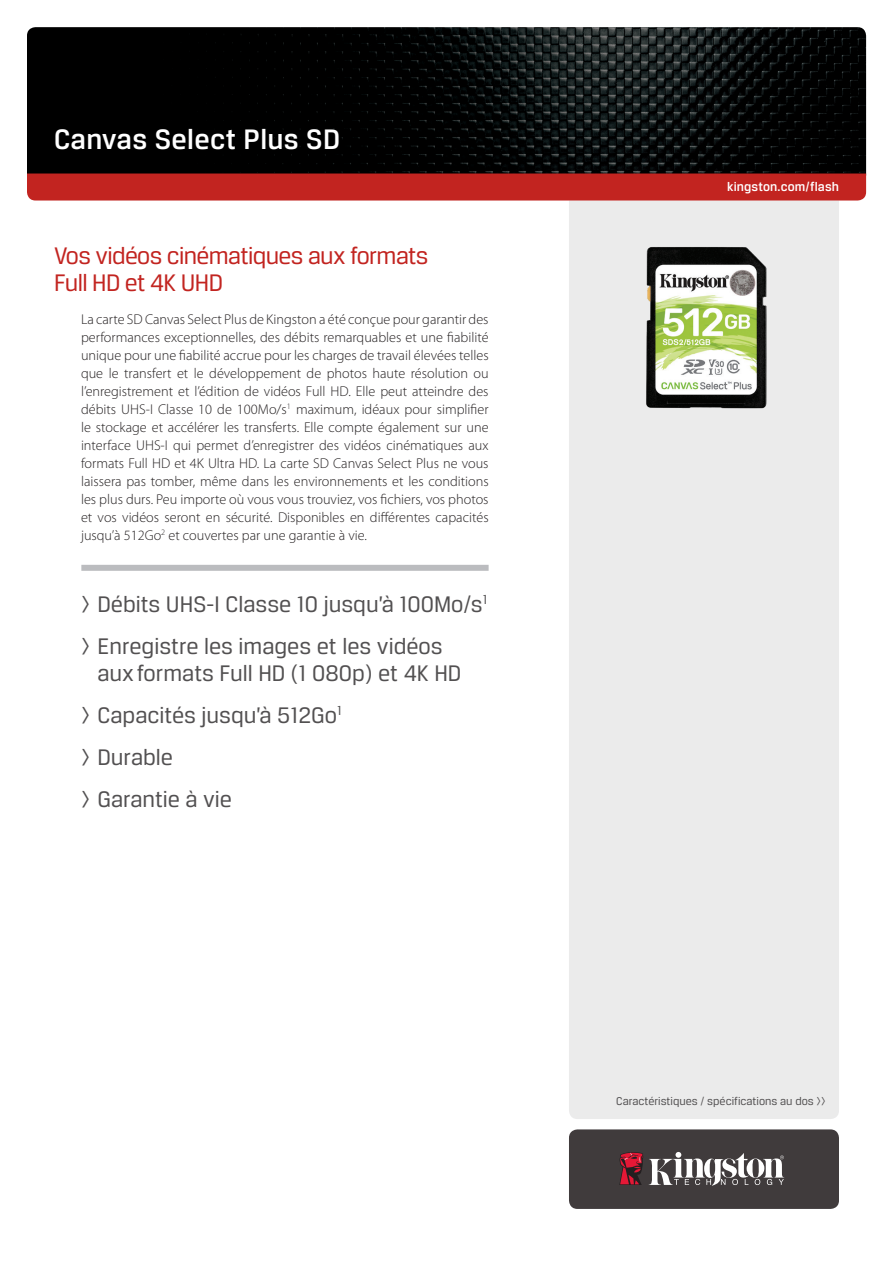
<style>
.page{position:relative;width:893px;height:1263px;background:#fff}
.page>*{position:absolute;margin:0;border:0;box-sizing:border-box;transform-origin:0 0}
.t1{font:500 30px "Breuer Text";letter-spacing:.01em;color:#fff}
.t2{font:25.5px/27px "Breuer Text";letter-spacing:-.025em;color:#c22420}
.t3{font:24px/42px "Breuer Text";color:#525051}
.t4{font:300 14.25px/18px "Myriad Pro";color:#231f20;text-align:justify}
.t5{font:500 13.5px "Breuer Text";letter-spacing:.01em;color:#fff}
.t6{font:12px "Breuer Text";color:#525051}
</style>
<div class="page">
<img style="left:27px;top:27px;width:839px;height:146px">
<div style="left:569px;top:200px;width:270px;height:919px;background:#ebebeb"></div>
<div style="left:27px;top:173px;width:839px;height:27px;background:#c22420"></div>
<div style="left:569px;top:1129px;width:270px;height:80px;background:#403b3c;border-radius:9px"></div>
<svg style="left:649px;top:1152px;width:135px;height:34px"></svg>
<svg style="left:619px;top:1152px;width:24px;height:33px"></svg>
<img style="left:639px;top:235px;width:149px;height:177px">
<div style="left:81px;top:565px;width:408px;height:6px;background:#bbbcbf"></div>
<h1 class="t1" style="left:54px;top:122px;width:288px">Canvas Select Plus SD</h1>
<h2 class="t2" style="left:54px;top:242px;width:376px">Vos vidéos cinématiques aux formats<br>Full HD et 4K UHD</h2>
<p class="t4" style="left:81px;top:310px;width:409px">La carte SD Canvas Select Plus de Kingston a été conçue pour garantir des performances exceptionnelles, des débits remarquables et une fiabilité unique pour une fiabilité accrue pour les charges de travail élevées telles que le transfert et le développement de photos haute résolution ou l’enregistrement et l’édition de vidéos Full HD. Elle peut atteindre des débits UHS-I Classe 10 de 100Mo/s<sup>1</sup> maximum, idéaux pour simplifier le stockage et accélérer les transferts. Elle compte également sur une interface UHS-I qui permet d’enregistrer des vidéos cinématiques aux formats Full HD et 4K Ultra HD. La carte SD Canvas Select Plus ne vous laissera pas tomber, même dans les environnements et les conditions les plus durs. Peu importe où vous vous trouviez, vos fichiers, vos photos et vos vidéos seront en sécurité. Disponibles en différentes capacités jusqu’à 512Go<sup>2</sup> et couvertes par une garantie à vie.</p>
<h3 class="t3" style="left:81px;top:583px;width:408px">&gt; Débits UHS-I Classe 10 jusqu’à 100Mo/s<sup>1 </sup>&gt; Enregistre les images et les vidéos</h3>
<h3 class="t3" style="left:81px;top:652px;width:382px;text-indent:16px">aux formats Full HD (1 080p) et 4K HD &gt; Capacités jusqu’à 512Go<sup>1<br></sup>&gt; Durable<br>&gt; Garantie à vie</h3>
<p class="t5" style="left:727px;top:179px;width:113px">kingston.com/flash</p>
<p class="t6" style="left:616px;top:1094px;width:211px">Caractéristiques / spécifications au dos &gt;&gt;</p>
</div>
